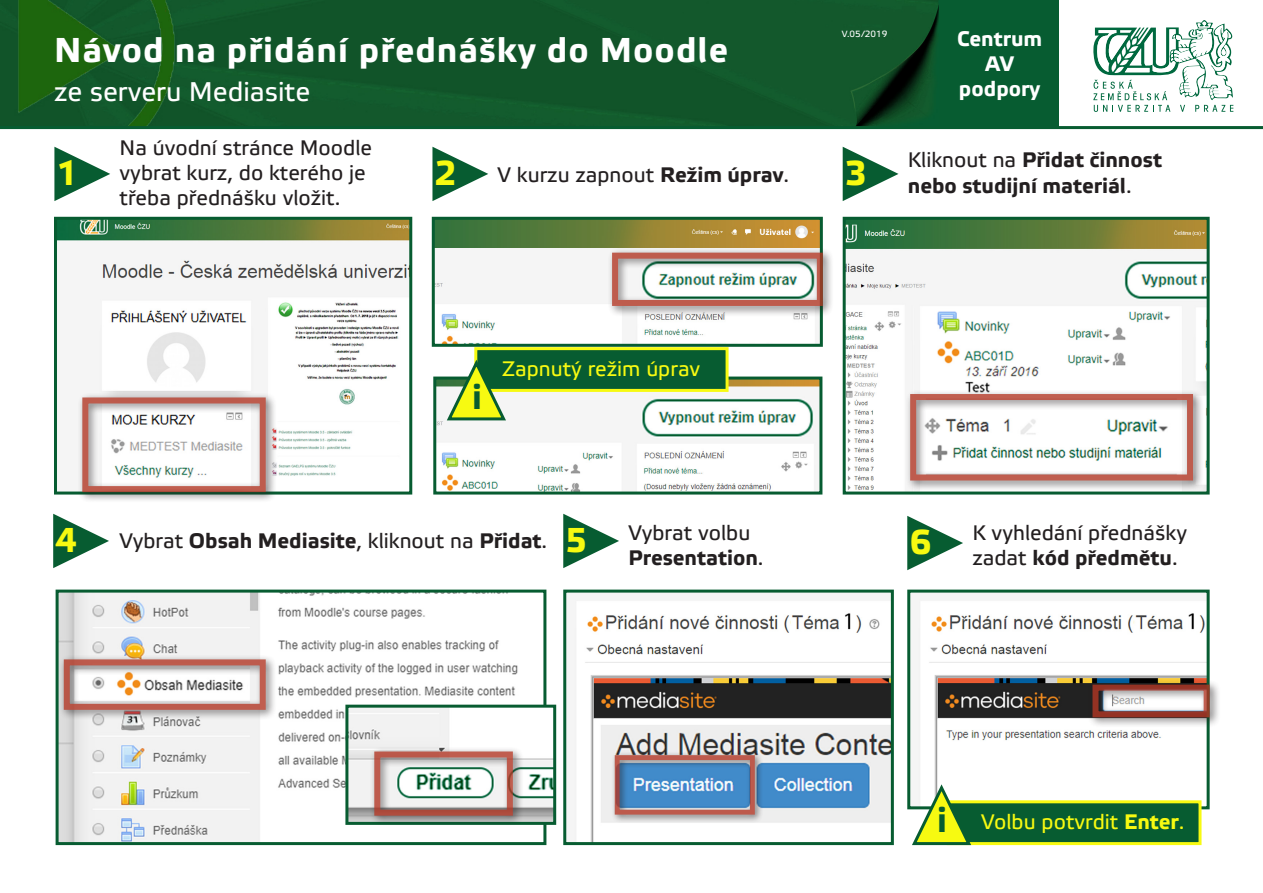
<style>
.page{position:relative;width:1263px;height:893px;background:#fff}
.page>*{position:absolute;margin:0;border:0;box-sizing:border-box;transform-origin:0 0}
.t1{font:700 34.5px "Etelka Text";letter-spacing:.03em;color:#fff}
.t2{font:700 34.5px "Etelka Text";color:#f7fa11}
.t3{font:700 34.5px "Etelka Text";color:#075c31}
.t4{font:27px "Etelka Text";color:#fff}
.t5{font:21px/25.2px "Etelka Text";color:#231f20}
.t6{font:700 21px/25.2px "Etelka Text";color:#231f20}
.t7{font:21px "Etelka Text";color:#f7fa11}
.t8{font:700 21px/25.2px "Etelka Text";color:#fff;text-align:center}
.t9{font:9px "Etelka Text";color:#fff}
.s1{font-weight:700}
.s2{font-weight:400}
</style>
<div class="page">
<img style="left:0;top:0;width:940px;height:126px">
<svg style="left:1093px;top:20px;width:140px;height:92px"></svg>
<div style="left:940px;top:0;width:119px;height:128px;background:#075c31"></div>
<hr style="left:0;top:126px;width:1263px;height:3px;background:#075c31">
<img style="left:918px;top:599px;width:287px;height:206px">
<div style="left:907px;top:590px;width:302px;height:219px;border:3px solid #075c31"></div>
<img style="left:574px;top:599px;width:316px;height:242px">
<div style="left:563px;top:590px;width:331px;height:255px;border:3px solid #075c31"></div>
<img style="left:60px;top:594px;width:482px;height:247px">
<div style="left:56px;top:590px;width:490px;height:255px;border:3px solid #075c31"></div>
<img style="left:349px;top:709px;width:203px;height:112px">
<div style="left:345px;top:705px;width:211px;height:120px;border:3px solid #075c31"></div>
<img style="left:847px;top:221px;width:358px;height:270px">
<div style="left:843px;top:217px;width:366px;height:278px;border:3px solid #075c31"></div>
<img style="left:437px;top:381px;width:381px;height:110px">
<div style="left:433px;top:377px;width:389px;height:118px;border:3px solid #075c31"></div>
<img style="left:436px;top:221px;width:383px;height:122px">
<div style="left:432px;top:217px;width:391px;height:130px;border:3px solid #075c31"></div>
<img style="left:58px;top:221px;width:350px;height:255px">
<div style="left:54px;top:217px;width:358px;height:278px;border:3px solid #075c31"></div>
<svg style="left:54px;top:147px;width:56px;height:54px"></svg>
<svg style="left:563px;top:514px;width:56px;height:54px"></svg>
<svg style="left:843px;top:147px;width:55px;height:54px"></svg>
<svg style="left:432px;top:147px;width:56px;height:54px"></svg>
<svg style="left:907px;top:516px;width:56px;height:54px"></svg>
<svg style="left:53px;top:514px;width:56px;height:54px"></svg>
<div style="left:77px;top:392px;width:200px;height:111px;background:#231f20;opacity:.75"></div>
<div style="left:82px;top:397px;width:184px;height:95px;border:6px solid #b13624"></div>
<div style="left:607px;top:247px;width:227px;height:70px;background:#231f20;opacity:.75"></div>
<div style="left:612px;top:253px;width:211px;height:53px;border:6px solid #b13624"></div>
<div style="left:905px;top:389px;width:299px;height:102px;background:#231f20;opacity:.75"></div>
<div style="left:910px;top:394px;width:283px;height:86px;border:6px solid #b13624"></div>
<div style="left:611px;top:751px;width:152px;height:72px;background:#231f20;opacity:.75"></div>
<div style="left:615px;top:755px;width:140px;height:60px;border:5px solid #b13624"></div>
<div style="left:59px;top:654px;width:218px;height:67px;background:#231f20;opacity:.75"></div>
<div style="left:64px;top:659px;width:202px;height:51px;border:6px solid #b13624"></div>
<div style="left:1087px;top:679px;width:134px;height:49px;background:#231f20;opacity:.75"></div>
<div style="left:1092px;top:685px;width:117px;height:32px;border:6px solid #b13624"></div>
<div style="left:369px;top:746px;width:155px;height:81px;background:#231f20;opacity:.75"></div>
<div style="left:374px;top:751px;width:139px;height:65px;border:6px solid #b13624"></div>
<div style="left:474px;top:347px;width:254px;height:45px;background:#075c31;border:3px solid #f7fa11"></div>
<div style="left:947px;top:800px;width:254px;height:45px;background:#075c31;border:3px solid #f7fa11"></div>
<svg style="left:444px;top:359px;width:64px;height:63px"></svg>
<svg style="left:909px;top:784px;width:64px;height:62px"></svg>
<h1 class="t1" style="left:54px;top:28px;width:675px">Návod na přidání přednášky do Moodle</h1>
<p class="t4" style="left:54px;top:75px;width:258px">ze serveru Mediasite</p>
<p class="t9" style="left:842px;top:29px;width:47px">V.05/2019</p>
<h1 class="t2" style="left:57px;top:151px;width:23px">1</h1>
<p class="t5" style="left:120px;top:135px;width:254px">Na úvodní stránce Moodle vybrat kurz, do kterého je třeba přednášku vložit.</p>
<h1 class="t2" style="left:435px;top:151px;width:23px">2</h1>
<h1 class="t2" style="left:845px;top:151px;width:23px">3</h1>
<p class="t5" style="left:498px;top:163px;width:293px">V kurzu zapnout <span class="s1">Režim úprav</span>.</p>
<p class="t8" style="left:957px;top:26px;width:87px">Centrum<br>AV podpory</p>
<p class="t6" style="left:908px;top:148px;width:256px"><span class="s2">Kliknout na</span> Přidat činnost nebo studijní materiál<span class="s2">.</span></p>
<h1 class="t3" style="left:472px;top:375px;width:11px">i</h1>
<p class="t7" style="left:502px;top:356px;width:200px">Zapnutý režim úprav</p>
<p class="t5" style="left:628px;top:520px;width:137px">Vybrat volbu<br><span class="s1">Presentation</span>.</p>
<h1 class="t2" style="left:566px;top:518px;width:23px">5</h1>
<h1 class="t2" style="left:56px;top:518px;width:23px">4</h1>
<h1 class="t2" style="left:910px;top:520px;width:23px">6</h1>
<p class="t6" style="left:119px;top:529px;width:429px"><span class="s2">Vybrat</span> Obsah Mediasite<span class="s2">, kliknout na</span> Přidat<span class="s2">.</span></p>
<p class="t5" style="left:972px;top:520px;width:216px">K vyhledání přednášky zadat <span class="s1">kód předmětu</span>.</p>
<h1 class="t3" style="left:937px;top:798px;width:11px">i</h1>
<p class="t7" style="left:981px;top:809px;width:205px">Volbu potvrdit <span class="s1">Enter</span>.</p>
</div>
